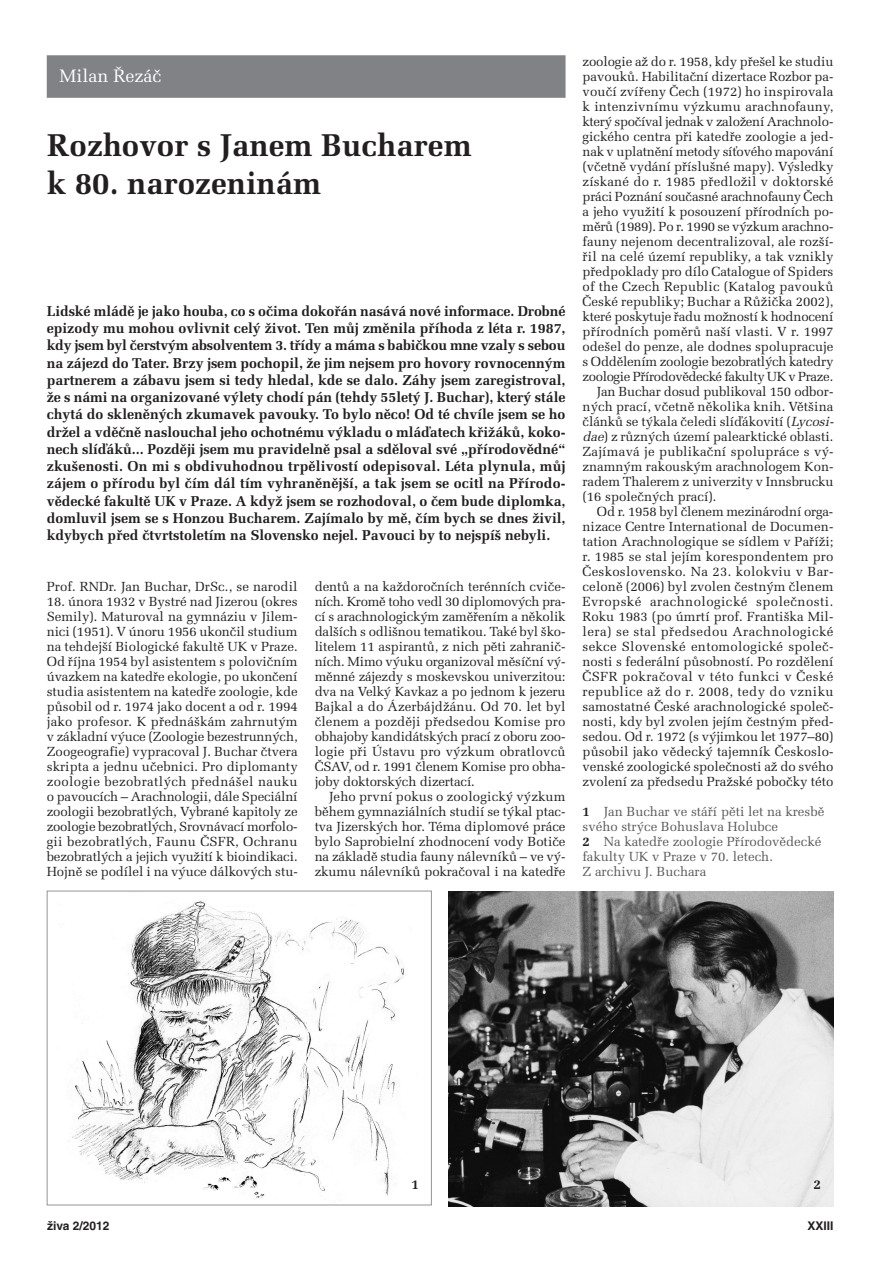
<style>
.page{position:relative;width:893px;height:1263px;background:#fff}
.page>*{position:absolute;margin:0;border:0;box-sizing:border-box;transform-origin:0 0}
.t1{font:700 31.5px/37.5px "Melior CE";color:#231f20}
.t2{font:18px "Melior CE";color:#fff}
.t3{font:700 14.25px/17.2px "Melior CE";color:#231f20;text-align:justify}
.t4{font:700 13.5px "Melior CE";color:#231f20}
.t5{font:13.2px/15px "Melior CE";color:#231f20;text-align:justify}
.t6{font:13.2px "Melior CE";letter-spacing:-.02em;color:#231f20}
.t7{font:13.2px/15px "Melior CE";color:#57585a}
.t8{font:13.2px "Melior CE";letter-spacing:.02em;color:#231f20}
.t9{font:13.2px "Melior CE";letter-spacing:.03em;color:#231f20}
.t10{font:13.2px "Melior CE";letter-spacing:-.025em;color:#231f20}
.t11{font:13.2px "Melior CE";letter-spacing:-.03em;color:#231f20}
.t12{font:13.2px "Melior CE";letter-spacing:.035em;color:#231f20}
.t13{font:13.2px "Melior CE";letter-spacing:.025em;color:#231f20}
.t14{font:700 12px "Helvetica CE";color:#231f20}
.s1{font-style:italic}
.s2{font-weight:700;color:#231f20}
</style>
<div class="page">
<div style="left:47px;top:55px;width:519px;height:43px;background:#808285"></div>
<img style="left:449px;top:891px;width:385px;height:315px">
<img style="left:72px;top:901px;width:334px;height:298px">
<div style="left:47px;top:891px;width:385px;height:314px;border:1px solid #939598"></div>
<h2 class="t2" style="left:60px;top:70px;width:103px">Milan Řezáč</h2>
<h1 class="t1" style="left:47px;top:130px;width:426px">Rozhovor s Janem Bucharem k 80. narozeninám</h1>
<p class="t3" style="left:47px;top:304px;width:520px">Lidské mládě je jako houba, co s očima dokořán nasává nové informace. Drobné epizody mu mohou ovlivnit celý život. Ten můj změnila příhoda z léta r. 1987, kdy jsem byl čerstvým absolventem 3. třídy a máma s babičkou mne vzaly s sebou na zájezd do Tater. Brzy jsem pochopil, že jim nejsem pro hovory rovnocenným partnerem a zábavu jsem si tedy hledal, kde se dalo. Záhy jsem zaregistroval, že s námi na organizované výlety chodí pán (tehdy 55letý J. Buchar), který stále chytá do skleněných zkumavek pavouky. To bylo něco! Od té chvíle jsem se ho držel a vděčně naslouchal jeho ochotnému výkladu o mláďatech křižáků, koko&shy;nech slíďáků... Později jsem mu pravidelně psal a sděloval své „přírodovědné“ zkušenosti. On mi s obdivuhodnou trpělivostí odepisoval. Léta plynula, můj zájem o přírodu byl čím dál tím vyhraněnější, a tak jsem se ocitl na Přírodo&shy;vědecké fakultě UK v Praze. A když jsem se rozhodoval, o čem bude diplomka, domluvil jsem se s Honzou Bucharem. Zajímalo by mě, čím bych se dnes živil, kdybych před čtvrtstoletím na Slovensko nejel. Pavouci by to nejspíš nebyli.</p>
<p class="t5" style="left:47px;top:581px;width:252px">Prof. RNDr. Jan Buchar, DrSc., se narodil</p>
<p class="t5" style="left:47px;top:596px;width:252px">18. února 1932 v Bystré nad Jizerou (okres Semily). Maturoval na gymnáziu v Jilem&shy;nici (1951). V únoru 1956 ukončil studium na tehdejší Biologické fakultě UK v Praze.<br>Od října 1954 byl asistentem s polovičním úvazkem na katedře ekologie, po ukončení studia asistentem na katedře zoologie, kde působil od r. 1974 jako docent a od r. 1994 jako profesor. K přednáškám zahrnutým v základní výuce (Zoologie bezestrunných, Zoogeografie) vypracoval J. Buchar čtvera skripta a jednu učebnici. Pro diplomanty zoologie bezobratlých přednášel nauku o pavoucích – Arachnologii, dále Speciální zoologii bezobratlých, Vybrané kapitoly ze zoologie bezobratlých, Srovnávací morfolo&shy;gii bezobratlých, Faunu ČSFR, Ochranu bezobratlých a jejich využití k bioindikaci.<br>Hojně se podílel i na výuce dálkových stu-</p>
<p class="t5" style="left:315px;top:581px;width:252px">dentů a na každoročních terénních cviče&shy;ních. Kromě toho vedl 30 diplomových pra&shy;cí s arachnologickým zaměřením a několik dalších s odlišnou tematikou. Také byl ško&shy;litelem 11 aspirantů, z nich pěti zahranič&shy;ních. Mimo výuku organizoval měsíční vý&shy;měnné zájezdy s moskevskou univerzitou: dva na Velký Kavkaz a po jednom k jezeru Bajkal a do Ázerbájdžánu. Od 70. let byl členem a později předsedou Komise pro obhajoby kandidátských prací z oboru zoo&shy;logie při Ústavu pro výzkum obratlovců ČSAV, od r. 1991 členem Komise pro obha&shy;joby doktorských dizertací.</p>
<p class="t5" style="left:315px;top:791px;width:252px;text-indent:14px">Jeho první pokus o zoologický výzkum během gymnaziálních studií se týkal ptac&shy;tva Jizerských hor. Téma diplomové práce bylo Saprobielní zhodnocení vody Botiče na základě studia fauny nálevníků – ve vý&shy;zkumu nálevníků pokračoval i na katedře</p>
<p class="t5" style="left:583px;top:56px;width:252px">zoologie až do r. 1958, kdy přešel ke studiu</p>
<p class="t5" style="left:583px;top:71px;width:252px">pavouků. Habilitační dizertace Rozbor pa-</p>
<p class="t5" style="left:583px;top:86px;width:252px">voučí zvířeny Čech (1972) ho inspirovala</p>
<p class="t5" style="left:583px;top:101px;width:252px">k intenzivnímu výzkumu arachnofauny,</p>
<p class="t10" style="left:583px;top:117px;width:252px">který spočíval jednak v založení Arachnolo-</p>
<p class="t5" style="left:583px;top:131px;width:252px">gického centra při katedře zoologie a jed-</p>
<p class="t6" style="left:583px;top:147px;width:252px">nak v uplatnění metody síťového mapování</p>
<p class="t5" style="left:583px;top:161px;width:252px">(včetně vydání příslušné mapy). Výsledky</p>
<p class="t5" style="left:583px;top:176px;width:252px">získané do r. 1985 předložil v doktorské</p>
<p class="t5" style="left:583px;top:191px;width:252px">práci Poznání současné arachnofauny Čech</p>
<p class="t5" style="left:583px;top:206px;width:252px">a jeho využití k posouzení přírodních po-</p>
<p class="t6" style="left:583px;top:222px;width:252px">měrů (1989). Po r. 1990 se výzkum arachno-</p>
<p class="t5" style="left:583px;top:236px;width:252px">fauny nejenom decentralizoval, ale rozší-</p>
<p class="t5" style="left:583px;top:251px;width:252px">řil na celé území republiky, a tak vznikly</p>
<p class="t5" style="left:583px;top:266px;width:252px">předpoklady pro dílo Catalogue of Spiders</p>
<p class="t5" style="left:583px;top:281px;width:252px">of the Czech Republic (Katalog pavouků</p>
<p class="t5" style="left:583px;top:296px;width:252px">České republiky; Buchar a Růžička 2002),</p>
<p class="t5" style="left:583px;top:311px;width:252px">které poskytuje řadu možností k hodnocení</p>
<p class="t5" style="left:583px;top:326px;width:252px">přírodních poměrů naší vlasti. V r. 1997</p>
<p class="t5" style="left:583px;top:341px;width:252px">odešel do penze, ale dodnes spolupracuje</p>
<p class="t6" style="left:583px;top:357px;width:252px">s Oddělením zoologie bezobratlých katedry</p>
<p class="t11" style="left:583px;top:372px;width:252px">zoologie Přírodovědecké fakulty UK v Praze.</p>
<p class="t6" style="left:597px;top:387px;width:238px">Jan Buchar dosud publikoval 150 odbor-</p>
<p class="t5" style="left:583px;top:401px;width:252px">ných prací, včetně několika knih. Většina</p>
<p class="t5" style="left:583px;top:416px;width:255px">článků se týkala čeledi slíďákovití (<span class="s1">Lycosi-</span></p>
<p class="t5" style="left:583px;top:431px;width:252px"><span class="s1">dae</span>) z různých území palearktické oblasti.</p>
<p class="t5" style="left:583px;top:446px;width:253px">Zajímavá je publikační spolupráce s vý-</p>
<p class="t5" style="left:583px;top:461px;width:252px">znamným rakouským arachnologem Kon-</p>
<p class="t5" style="left:583px;top:476px;width:252px">radem Thalerem z univerzity v Innsbrucku</p>
<p class="t5" style="left:583px;top:491px;width:136px">(16 společných prací).</p>
<p class="t5" style="left:597px;top:506px;width:238px">Od r. 1958 byl členem mezinárodní orga-</p>
<p class="t5" style="left:583px;top:521px;width:252px">nizace Centre International de Documen-</p>
<p class="t5" style="left:583px;top:536px;width:252px">tation Arachnologique se sídlem v Paříži;</p>
<p class="t5" style="left:583px;top:551px;width:252px">r. 1985 se stal jejím korespondentem pro</p>
<p class="t8" style="left:583px;top:567px;width:252px">Československo. Na 23. kolokviu v Bar-</p>
<p class="t5" style="left:583px;top:581px;width:252px">celoně (2006) byl zvolen čestným členem</p>
<p class="t9" style="left:583px;top:597px;width:252px">Evropské arachnologické společnosti.</p>
<p class="t5" style="left:583px;top:611px;width:252px">Roku 1983 (po úmrtí prof. Františka Mil-</p>
<p class="t12" style="left:583px;top:627px;width:252px">lera) se stal předsedou Arachnologické</p>
<p class="t8" style="left:583px;top:642px;width:252px">sekce Slovenské entomologické společ-</p>
<p class="t5" style="left:583px;top:656px;width:252px">nosti s federální působností. Po rozdělení</p>
<p class="t9" style="left:583px;top:672px;width:252px">ČSFR pokračoval v této funkci v České</p>
<p class="t13" style="left:583px;top:687px;width:252px">republice až do r. 2008, tedy do vzniku</p>
<p class="t5" style="left:583px;top:701px;width:252px">samostatné České arachnologické společ-</p>
<p class="t5" style="left:583px;top:716px;width:252px">nosti, kdy byl zvolen jejím čestným před-</p>
<p class="t5" style="left:583px;top:731px;width:252px">sedou. Od r. 1972 (s výjimkou let 1977–80)</p>
<p class="t5" style="left:583px;top:746px;width:252px">působil jako vědecký tajemník Českoslo-</p>
<p class="t5" style="left:583px;top:761px;width:252px">venské zoologické společnosti až do svého</p>
<p class="t5" style="left:583px;top:776px;width:252px">zvolení za předsedu Pražské pobočky této</p>
<p class="t7" style="left:583px;top:806px;width:243px"><span class="s2">1</span> Jan Buchar ve stáří pěti let na kresbě svého strýce Bohuslava Holubce<br><span class="s2">2</span> Na katedře zoologie Přírodovědecké fakulty UK v Praze v 70. letech.<br>Z archivu J. Buchara</p>
<p class="t4" style="left:411px;top:1180px;width:9px">1</p>
<p class="t4" style="left:813px;top:1180px;width:9px">2</p>
<p class="t14" style="left:47px;top:1221px;width:64px">živa 2/2012</p>
<p class="t14" style="left:807px;top:1221px;width:27px">XXIII</p>
</div>
